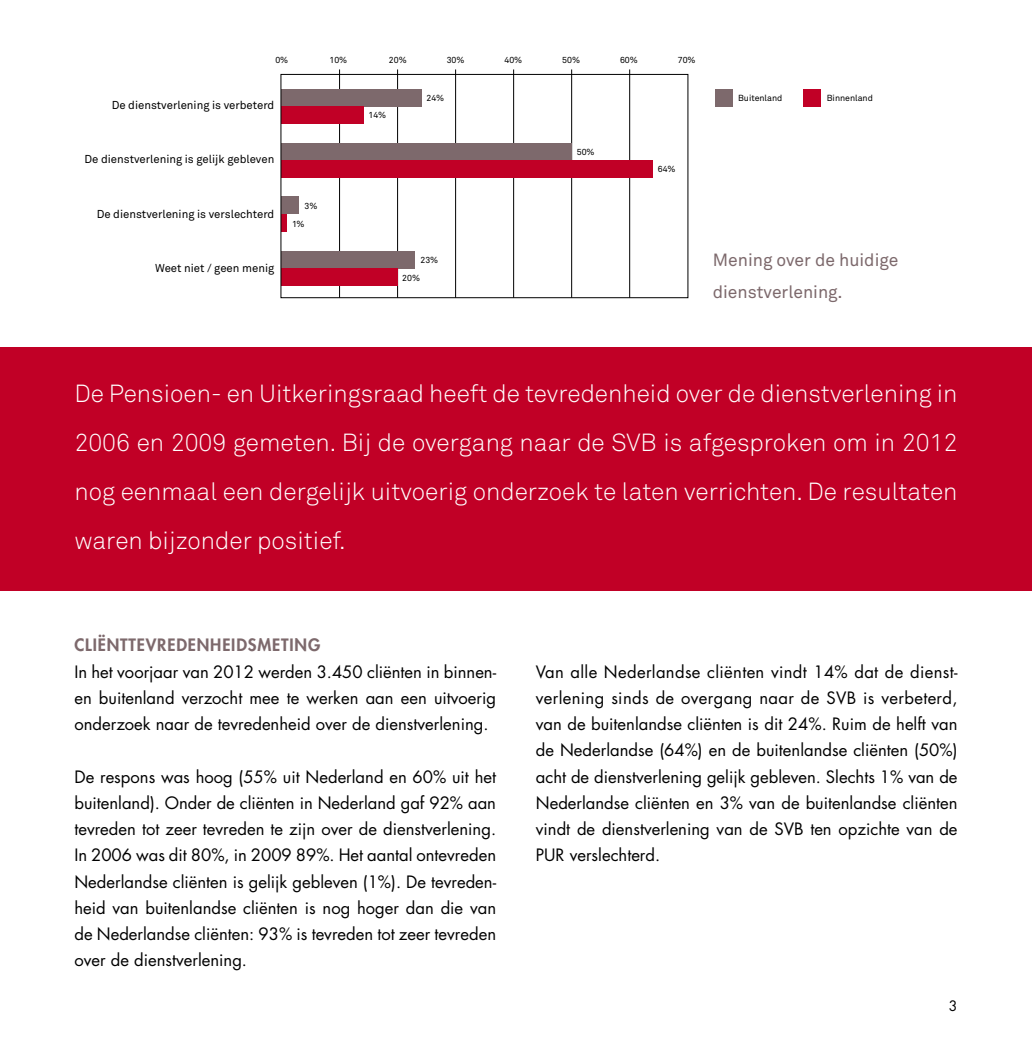
<style>
.page{position:relative;width:1032px;height:1042px;background:#fff}
.page>*{position:absolute;margin:0;border:0;box-sizing:border-box;transform-origin:0 0}
.t1{font:24.5px/49px "Akkurat Light Pro";color:#fff;text-align:justify}
.t2{font:17.5px/31.5px "Akkurat Pro";color:#7d696c}
.t3{font:16.62px/26.2px "Futura Std";color:#000;text-align:justify}
.t4{font:800 16.62px "Futura Std";letter-spacing:.05em;color:#7d696c}
.t5{font:14px "Futura Std";color:#000}
.t6{font:11.38px "Akkurat Pro";color:#000}
.t7{font:8.75px/17.3px "Akkurat Pro";color:#000}
</style>
<div class="page">
<div style="left:0;top:347px;width:1032px;height:243px;background:#c10026"></div>
<hr style="left:339px;top:69px;width:1px;height:229px;background:#000">
<hr style="left:455px;top:69px;width:1px;height:229px;background:#000">
<hr style="left:513px;top:69px;width:1px;height:229px;background:#000">
<hr style="left:571px;top:69px;width:1px;height:229px;background:#000">
<hr style="left:629px;top:69px;width:1px;height:229px;background:#000">
<hr style="left:397px;top:69px;width:1px;height:229px;background:#000">
<div style="left:281px;top:89px;width:140px;height:17px;background:#7d696c"></div>
<div style="left:281px;top:106px;width:83px;height:18px;background:#c10026"></div>
<div style="left:281px;top:197px;width:18px;height:17px;background:#7d696c"></div>
<div style="left:281px;top:214px;width:6px;height:17px;background:#c10026"></div>
<div style="left:281px;top:251px;width:134px;height:17px;background:#7d696c"></div>
<div style="left:281px;top:268px;width:116px;height:18px;background:#c10026"></div>
<div style="left:281px;top:143px;width:291px;height:17px;background:#7d696c"></div>
<div style="left:281px;top:160px;width:372px;height:18px;background:#c10026"></div>
<div style="left:280px;top:74px;width:408px;height:224px;border:1px solid #000"></div>
<div style="left:715px;top:89px;width:17px;height:18px;background:#7d696c"></div>
<div style="left:804px;top:89px;width:17px;height:18px;background:#c10026"></div>
<p class="t7" style="left:275px;top:51px;width:14px">0%</p>
<p class="t7" style="left:329px;top:51px;width:19px">10%</p>
<p class="t7" style="left:389px;top:51px;width:19px">20%</p>
<p class="t7" style="left:447px;top:51px;width:19px">30%</p>
<p class="t7" style="left:504px;top:51px;width:19px">40%</p>
<p class="t7" style="left:562px;top:51px;width:19px">50%</p>
<p class="t7" style="left:620px;top:51px;width:19px">60%</p>
<p class="t7" style="left:678px;top:51px;width:19px">70%</p>
<p class="t6" style="left:112px;top:99px;width:164px">De dienstverlening is verbeterd</p>
<p class="t6" style="left:84px;top:153px;width:191px">De dienstverlening is gelijk gebleven</p>
<p class="t6" style="left:97px;top:207px;width:179px">De dienstverlening is verslechterd</p>
<p class="t6" style="left:155px;top:261px;width:121px">Weet niet / geen menig</p>
<p class="t7" style="left:292px;top:198px;width:27px;text-indent:12px">3%<br>1%</p>
<p class="t7" style="left:368px;top:107px;width:19px">14%</p>
<p class="t7" style="left:426px;top:89px;width:19px">24%</p>
<p class="t7" style="left:420px;top:252px;width:19px">23%</p>
<p class="t7" style="left:402px;top:269px;width:19px">20%</p>
<p class="t7" style="left:577px;top:144px;width:19px">50%</p>
<p class="t7" style="left:658px;top:161px;width:19px">64%</p>
<p class="t7" style="left:738px;top:90px;width:46px">Buitenland</p>
<p class="t7" style="left:827px;top:90px;width:48px">Binnenland</p>
<p class="t2" style="left:713px;top:245px;width:187px">Mening over de huidige dienstverlening.</p>
<p class="t1" style="left:74px;top:369px;width:884px">De Pensioen- en Uitkeringsraad heeft de tevredenheid over de dienstverlening in 2006 en 2009 gemeten. Bij de overgang naar de SVB is afgesproken om in 2012 nog eenmaal een dergelijk uitvoerig onderzoek te laten verrichten. De resultaten waren bijzonder positief.</p>
<p class="t4" style="left:74px;top:634px;width:247px">CLIËNTTEVREDENHEIDSMETING</p>
<p class="t3" style="left:74px;top:658px;width:423px">In het voorjaar van 2012 werden 3.450 cliënten in binnen&shy;en buitenland verzocht mee te werken aan een uitvoerig onderzoek naar de tevredenheid over de dienstverlening.</p>
<p class="t3" style="left:74px;top:763px;width:423px">De respons was hoog (55% uit Nederland en 60% uit het buitenland). Onder de cliënten in Nederland gaf 92% aan tevreden tot zeer tevreden te zijn over de dienstverlening.<br>In 2006 was dit 80%, in 2009 89%. Het aantal ontevreden Nederlandse cliënten is gelijk gebleven (1%). De tevreden&shy;heid van buitenlandse cliënten is nog hoger dan die van de Nederlandse cliënten: 93% is tevreden tot zeer tevreden over de dienstverlening.</p>
<p class="t3" style="left:536px;top:658px;width:423px">Van alle Nederlandse cliënten vindt 14% dat de dienst&shy;verlening sinds de overgang naar de SVB is verbeterd, van de buitenlandse cliënten is dit 24%. Ruim de helft van de Nederlandse (64%) en de buitenlandse cliënten (50%) acht de dienstverlening gelijk gebleven. Slechts 1% van de Nederlandse cliënten en 3% van de buitenlandse cliënten vindt de dienstverlening van de SVB ten opzichte van de PUR verslechterd.</p>
<p class="t5" style="left:949px;top:996px;width:10px">3</p>
</div>
